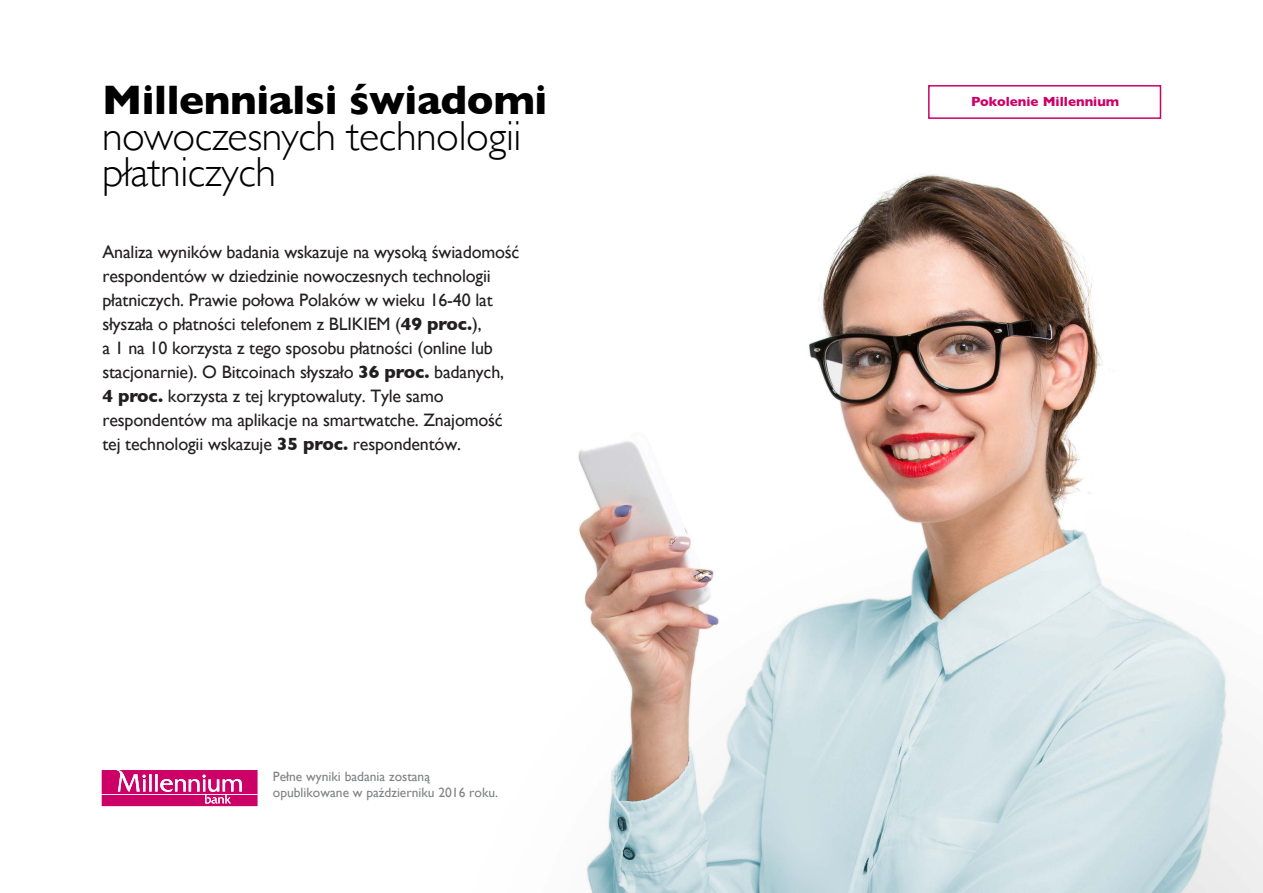
<style>
.page{position:relative;width:1263px;height:893px;background:#fff}
.page>*{position:absolute;margin:0;border:0;box-sizing:border-box;transform-origin:0 0}
.t1{font:300 42px/36px "Gill Sans";letter-spacing:-.01em;color:#000}
.t2{font:700 42px "Gill Sans";letter-spacing:-.01em;color:#000}
.t3{font:18px/24px "Gill Sans";letter-spacing:-.01em;color:#231f20}
.t4{font:13.5px/16.2px "Gill Sans";color:#808285}
.t5{font:700 13.5px "Gill Sans";color:#cd0067}
.s1{font-weight:700}
</style>
<div class="page">
<img style="left:578px;top:174px;width:685px;height:719px">
<div style="left:928px;top:85px;width:233px;height:34px;border:2px solid #cd0067"></div>
<svg style="left:102px;top:770px;width:156px;height:36px"></svg>
<h1 class="t2" style="left:102px;top:67px;width:447px">Millennialsi świadomi</h1>
<h1 class="t1" style="left:102px;top:116px;width:421px">nowoczesnych technologii płatniczych</h1>
<p class="t3" style="left:102px;top:240px;width:419px">Analiza wyników badania wskazuje na wysoką świadomość respondentów w dziedzinie nowoczesnych technologii płatniczych. Prawie połowa Polaków w wieku 16-40 lat słyszała o płatności telefonem z BLIKIEM (<span class="s1">49 proc.</span>),<br>a 1 na 10 korzysta z tego sposobu płatności (online lub stacjonarnie). O Bitcoinach słyszało <span class="s1">36 proc.</span> badanych,<br><span class="s1">4 proc.</span> korzysta z tej kryptowaluty. Tyle samo respondentów ma aplikacje na smartwatche. Znajomość tej technologii wskazuje <span class="s1">35 proc.</span> respondentów.</p>
<p class="t4" style="left:273px;top:768px;width:227px">Pełne wyniki badania zostaną opublikowane w październiku 2016 roku.</p>
<p class="t5" style="left:971px;top:91px;width:150px">Pokolenie Millennium</p>
</div>
